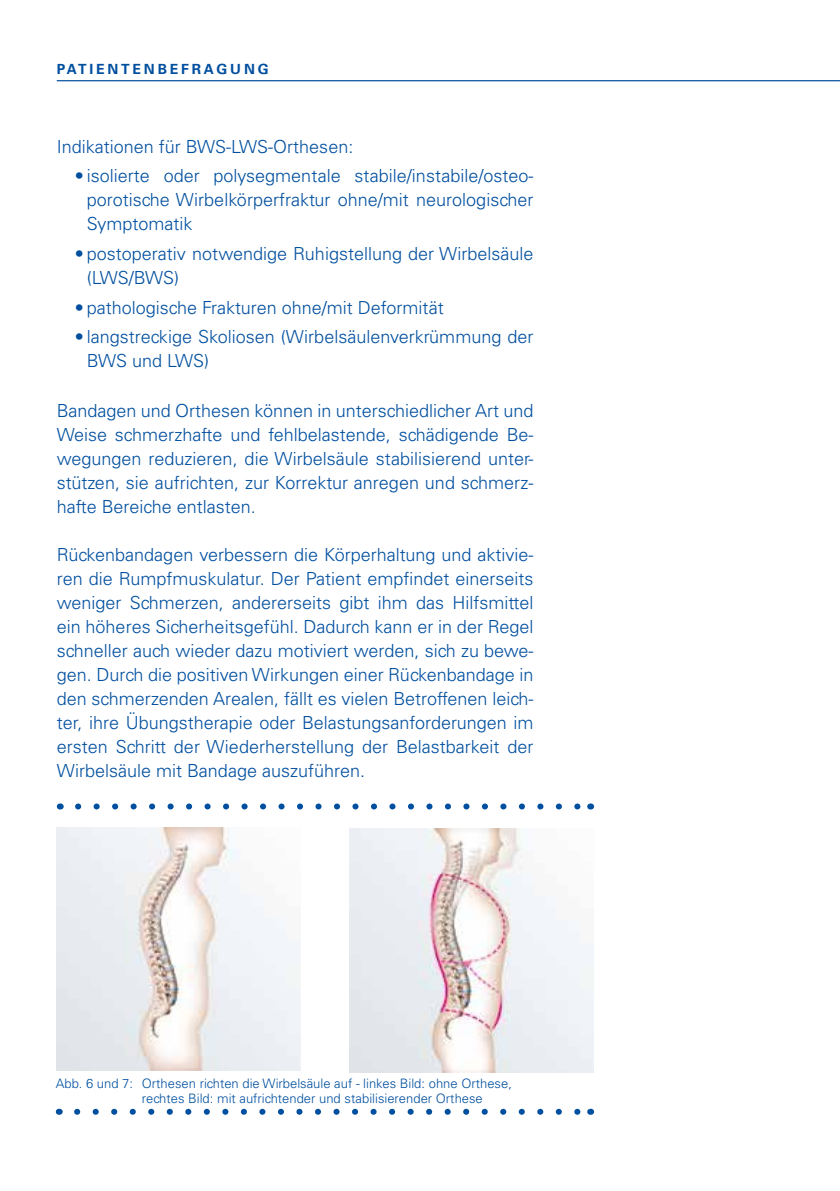
<style>
.page{position:relative;width:840px;height:1191px;background:#fff}
.page>*{position:absolute;margin:0;border:0;box-sizing:border-box;transform-origin:0 0}
.t1{font:300 18px/24px "Univers LT Std";color:#004f9f;text-align:justify}
.t2{font:700 14px "Univers LT Std";letter-spacing:.2em;color:#004f9f}
.t3{font:300 13px/15.6px "Univers LT Std";color:#004f9f}
</style>
<div class="page">
<hr style="left:57px;top:80px;width:782px;height:1px;background:#004f9f">
<svg style="left:78px;top:803px;width:502px;height:6px"></svg>
<svg style="left:77px;top:1108px;width:503px;height:6px"></svg>
<img style="left:57px;top:827px;width:243px;height:243px">
<img style="left:349px;top:828px;width:243px;height:244px">
<p class="t2" style="left:57px;top:61px;width:213px">PATI ENTENBEFRAGUNG</p>
<p class="t1" style="left:57px;top:134px;width:298px">Indikationen für BWS-LWS-Orthesen:</p>
<p class="t1" style="left:87px;top:164px;width:448px;text-indent:-12px">• isolierte oder polysegmentale stabile/instabile/osteo&shy;porotische Wirbelkörperfraktur ohne/mit neurologischer Symptomatik</p>
<p class="t1" style="left:87px;top:242px;width:448px;text-indent:-12px">• postoperativ notwendige Ruhigstellung der Wirbelsäule (LWS/BWS)</p>
<p class="t1" style="left:75px;top:295px;width:370px">• pathologische Frakturen ohne/mit Deformität</p>
<p class="t1" style="left:87px;top:325px;width:448px;text-indent:-12px">• langstreckige Skoliosen (Wirbelsäulenverkrümmung der<br>BWS und LWS)</p>
<p class="t1" style="left:57px;top:398px;width:478px">Bandagen und Orthesen können in unterschiedlicher Art und Weise schmerzhafte und fehlbelastende, schädigende Be&shy;wegungen reduzieren, die Wirbelsäule stabilisierend unter&shy;stützen, sie aufrichten, zur Korrektur anregen und schmerz&shy;hafte Bereiche entlasten.</p>
<p class="t1" style="left:57px;top:542px;width:478px">Rückenbandagen verbessern die Körperhaltung und aktivie&shy;ren die Rumpfmuskulatur. Der Patient empfindet einerseits weniger Schmerzen, andererseits gibt ihm das Hilfsmittel ein höheres Sicherheitsgefühl. Dadurch kann er in der Regel schneller auch wieder dazu motiviert werden, sich zu bewe&shy;gen. Durch die positiven Wirkungen einer Rückenbandage in den schmerzenden Arealen, fällt es vielen Betroffenen leich&shy;ter, ihre Übungstherapie oder Belastungsanforderungen im ersten Schritt der Wiederherstellung der Belastbarkeit der Wirbelsäule mit Bandage auszuführen.</p>
<p class="t3" style="left:142px;top:1075px;width:371px;text-indent:-86px">Abb. 6 und 7: Orthesen richten die Wirbelsäule auf - linkes Bild: ohne Orthese, rechtes Bild: mit aufrichtender und stabilisierender Orthese</p>
</div>
